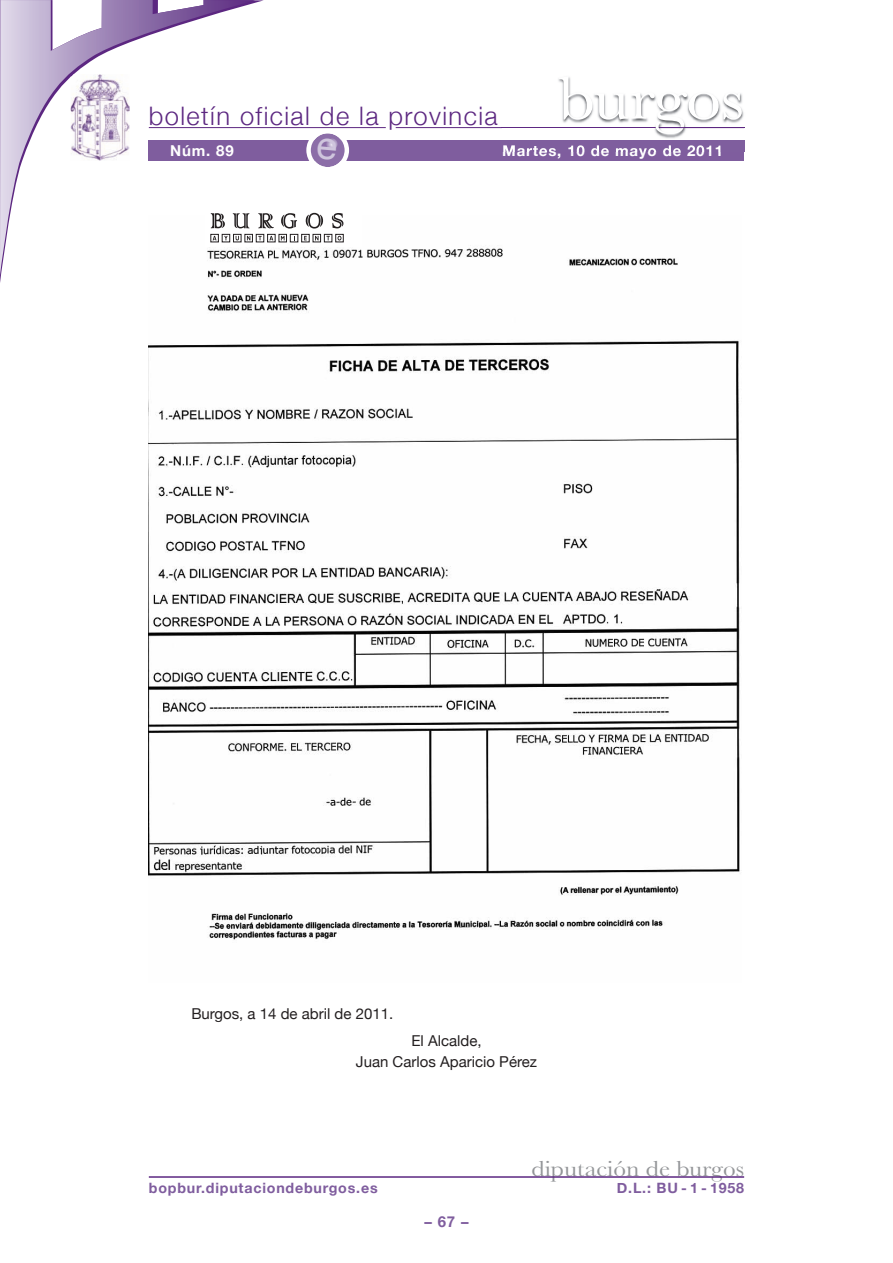
<style>
.page{position:relative;width:893px;height:1263px;background:#fff}
.page>*{position:absolute;margin:0;border:0;box-sizing:border-box;transform-origin:0 0}
.t1{font:63px "Baskerville";letter-spacing:-.01em;color:#fff;scale:1.12 1}
.t2{font:300 25.5px "Helvetica Neue";color:#5c2781}
.t3{font:22.5px "Baskerville";color:#939598;scale:1.12 1}
.t4{font:15px/21px "Helvetica Neue";color:#231f20;text-align:center}
.t5{font:700 15px "Helvetica Neue";letter-spacing:.055em;color:#fff}
.t6{font:700 15px "Helvetica Neue";color:#7f5d9e}
.t7{font:700 14.25px "Helvetica Neue";letter-spacing:.055em;color:#7f5d9e}
</style>
<div class="page">
<hr style="left:396px;top:127px;width:348px;height:1px;background:#5c2781">
<hr style="left:149px;top:127px;width:237px;height:1px;background:#5c2781">
<svg style="left:0;top:0;width:255px;height:275px"></svg>
<div style="left:149px;top:140px;width:595px;height:20px;background:#7f5d9e"></div>
<hr style="left:149px;top:1176px;width:595px;height:2px;background:#5c2781">
<img style="left:558px;top:76px;width:187px;height:75px">
<img style="left:558px;top:127px;width:101px;height:1px">
<img style="left:558px;top:140px;width:186px;height:11px">
<img style="left:503px;top:145px;width:53px;height:6px">
<hr style="left:659px;top:127px;width:85px;height:1px;background:#5c2781">
<img style="left:71px;top:74px;width:59px;height:87px">
<img style="left:149px;top:216px;width:591px;height:724px">
<svg style="left:206px;top:213px;width:156px;height:34px"></svg>
<div style="left:211px;top:234px;width:8px;height:8px;border:1px solid #231f20"></div>
<div style="left:222px;top:234px;width:8px;height:8px;border:1px solid #231f20"></div>
<div style="left:233px;top:234px;width:8px;height:8px;border:1px solid #231f20"></div>
<div style="left:336px;top:234px;width:7px;height:8px;border:1px solid #231f20"></div>
<div style="left:324px;top:234px;width:8px;height:8px;border:1px solid #231f20"></div>
<div style="left:313px;top:234px;width:8px;height:8px;border:1px solid #231f20"></div>
<div style="left:301px;top:234px;width:8px;height:8px;border:1px solid #231f20"></div>
<div style="left:290px;top:234px;width:8px;height:8px;border:1px solid #231f20"></div>
<div style="left:279px;top:234px;width:8px;height:8px;border:1px solid #231f20"></div>
<div style="left:267px;top:234px;width:8px;height:8px;border:1px solid #231f20"></div>
<div style="left:256px;top:234px;width:8px;height:8px;border:1px solid #231f20"></div>
<div style="left:245px;top:234px;width:7px;height:8px;background:#a8a7a7"></div>
<div style="left:245px;top:234px;width:8px;height:8px;border:1px solid #231f20"></div>
<svg style="left:332px;top:213px;width:11px;height:15px"></svg>
<svg style="left:306px;top:213px;width:17px;height:16px"></svg>
<svg style="left:281px;top:213px;width:16px;height:16px"></svg>
<svg style="left:233px;top:213px;width:16px;height:15px"></svg>
<svg style="left:211px;top:213px;width:14px;height:15px"></svg>
<svg style="left:258px;top:213px;width:16px;height:15px"></svg>
<svg style="left:213px;top:236px;width:4px;height:4px"></svg>
<svg style="left:337px;top:236px;width:4px;height:4px"></svg>
<svg style="left:315px;top:236px;width:4px;height:4px"></svg>
<svg style="left:304px;top:236px;width:3px;height:4px"></svg>
<svg style="left:281px;top:236px;width:4px;height:4px"></svg>
<svg style="left:269px;top:236px;width:4px;height:4px"></svg>
<svg style="left:247px;top:236px;width:3px;height:4px"></svg>
<svg style="left:306px;top:133px;width:43px;height:34px"></svg>
<h2 class="t2" style="left:149px;top:100px;width:350px">boletín oficial de la provincia</h2>
<h1 class="t1" style="left:558px;top:62px;width:168px">burgos</h1>
<p class="t5" style="left:170px;top:141px;width:65px">Núm. 89</p>
<p class="t5" style="left:502px;top:141px;width:222px">Martes, 10 de mayo de 2011</p>
<p class="t4" style="left:191px;top:1003px;width:203px">Burgos, a 14 de abril de 2011.</p>
<p class="t4" style="left:356px;top:1030px;width:183px">El Alcalde,<br>Juan Carlos Aparicio Pérez</p>
<h3 class="t3" style="left:531px;top:1156px;width:191px">diputación de burgos</h3>
<p class="t7" style="left:149px;top:1179px;width:230px">bopbur.diputaciondeburgos.es</p>
<p class="t7" style="left:617px;top:1179px;width:129px">D.L.: BU - 1 - 1958</p>
<p class="t6" style="left:424px;top:1212px;width:46px">–67–</p>
</div>
